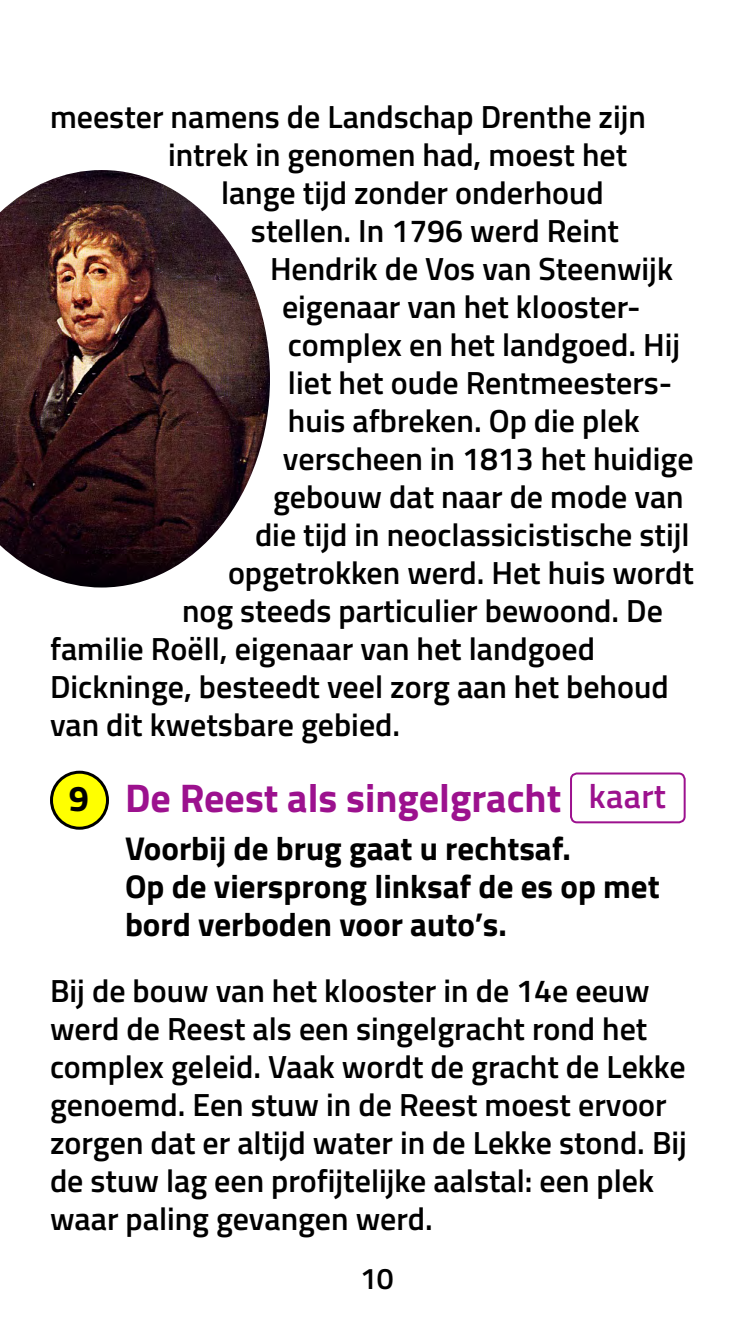
<style>
.page{position:relative;width:750px;height:1334px;background:#fff}
.page>*{position:absolute;margin:0;border:0;box-sizing:border-box;transform-origin:0 0}
.t1{font:700 40px "Titillium";color:#9c118e}
.t2{font:700 33px/38px "Titillium";color:#000}
.t3{font:600 32px/38px "Titillium";color:#000}
.t4{font:600 30px "Titillium";color:#000}
.s1{font-size:36px;color:#000}
.s2{font-weight:600;font-size:34px}
</style>
<div class="page">
<div style="left:52px;top:772px;width:56px;height:56px;background:#ff0;border-radius:50%"></div>
<div style="left:50px;top:771px;width:59px;height:59px;border:3px solid #000;border-radius:50%"></div>
<div style="left:570px;top:773px;width:116px;height:50px;border:2px solid #9c118e;border-radius:6px"></div>
<img style="left:0;top:170px;width:270px;height:418px">
<p class="t3" style="left:50px;top:96px;width:598px">meester namens de Landschap Drenthe zijn</p>
<p class="t3" style="left:168px;top:134px;width:461px">intrek in genomen had, moest het</p>
<p class="t3" style="left:221px;top:172px;width:384px">lange tijd zonder onderhoud</p>
<p class="t3" style="left:251px;top:210px;width:370px">stellen. In 1796 werd Reint</p>
<p class="t3" style="left:270px;top:248px;width:405px">Hendrik de Vos van Steenwijk</p>
<p class="t3" style="left:282px;top:286px;width:360px">eigenaar van het klooster-</p>
<p class="t3" style="left:288px;top:324px;width:394px">complex en het landgoed. Hij</p>
<p class="t3" style="left:288px;top:362px;width:386px">liet het oude Rentmeesters-</p>
<p class="t3" style="left:288px;top:400px;width:353px">huis afbreken. Op die plek</p>
<p class="t3" style="left:283px;top:438px;width:412px">verscheen in 1813 het huidige</p>
<p class="t3" style="left:273px;top:476px;width:412px">gebouw dat naar de mode van</p>
<p class="t3" style="left:255px;top:514px;width:436px">die tijd in neoclassicistische stijl</p>
<p class="t3" style="left:228px;top:552px;width:468px">opgetrokken werd. Het huis wordt</p>
<p class="t3" style="left:182px;top:590px;width:482px">nog steeds particulier bewoond. De</p>
<p class="t3" style="left:50px;top:628px;width:547px">familie Roëll, eigenaar van het landgoed</p>
<p class="t3" style="left:50px;top:666px;width:620px">Dickninge, besteedt veel zorg aan het behoud</p>
<p class="t3" style="left:50px;top:704px;width:352px">van dit kwetsbare gebied.</p>
<p class="t1" style="left:69px;top:767px;width:599px"><span class="s1">9</span> De Reest als singelgracht <span class="s2">kaart</span></p>
<p class="t2" style="left:125px;top:828px;width:536px">Voorbij de brug gaat u rechtsaf.<br>Op de viersprong linksaf de es op met bord verboden voor auto’s.</p>
<p class="t3" style="left:50px;top:970px;width:639px">Bij de bouw van het klooster in de 14e eeuw werd de Reest als een singelgracht rond het complex geleid. Vaak wordt de gracht de Lekke genoemd. Een stuw in de Reest moest ervoor zorgen dat er altijd water in de Lekke stond. Bij de stuw lag een profijtelijke aalstal: een plek waar paling gevangen werd.</p>
<p class="t4" style="left:360px;top:1256px;width:35px">10</p>
</div>
